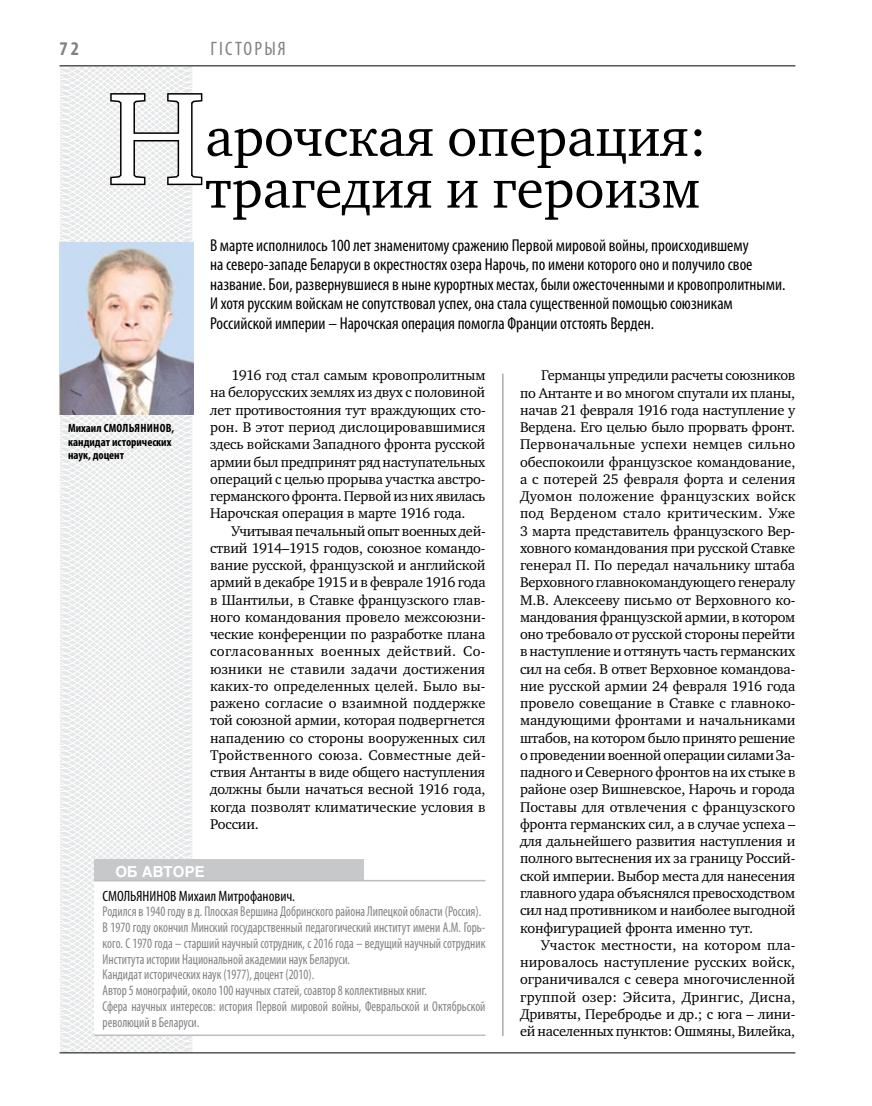
<style>
.page{position:relative;width:872px;height:1106px;background:#fff}
.page>*{position:absolute;margin:0;border:0;box-sizing:border-box;transform-origin:0 0}
.t1{font:132.6px "Charter C";color:#fff}
.t2{font:55.5px/51.8px "Charter C";color:#000}
.t3{font:condensed 19.5px "Myriad Pro";color:#808285}
.t4{font:700 condensed 19.5px "Myriad Pro";color:#808285}
.t5{font:condensed 17.25px/19.5px "Myriad Pro";color:#000}
.t6{font:condensed 15px "Myriad Pro";color:#000}
.t7{font:700 15px "Helios";color:#fff}
.t8{font:14.4px/17.2px "Charter C";letter-spacing:-.01em;color:#000;text-align:justify}
.t9{font:condensed 14.25px/15.8px "Myriad Pro";color:#808285;scale:.9 1}
.t10{font:700 condensed 12px/13.5px "Myriad Pro";color:#000}
</style>
<div class="page">
<svg style="left:59px;top:65px;width:192px;height:989px"></svg>
<hr style="left:60px;top:1052px;width:735px;height:1px;background:#000">
<hr style="left:60px;top:65px;width:735px;height:1px;background:#000">
<hr style="left:502px;top:373px;width:1px;height:663px;background:#808285">
<svg style="left:109px;top:92px;width:95px;height:95px"></svg>
<img style="left:60px;top:242px;width:133px;height:173px">
<div style="left:94px;top:859px;width:270px;height:24px;background:#c6c8ca"></div>
<div style="left:94px;top:880px;width:391px;height:155px;background:#fff"></div>
<hr style="left:94px;top:1034px;width:391px;height:2px;background:#bcbdc0">
<hr style="left:94px;top:880px;width:391px;height:1px;background:#bcbdc0">
<h3 class="t4" style="left:60px;top:37px;width:21px">72</h3>
<h3 class="t3" style="left:210px;top:37px;width:76px">Гісторыя</h3>
<h1 class="t1" style="left:107px;top:65px;width:99px">Н</h1>
<h2 class="t2" style="left:205px;top:112px;width:503px">арочская операция: трагедия и героизм</h2>
<p class="t5" style="left:210px;top:235px;width:577px">В марте исполнилось 100 лет знаменитому сражению Первой мировой войны, происходившему<br>на северо-западе Беларуси в окрестностях озера Нарочь, по имени которого оно и получило свое название. Бои, развернувшиеся в ныне курортных местах, были ожесточенными и кровопролитными.<br>И хотя русским войскам не сопутствовал успех, она стала существенной помощью союзникам Российской империи – Нарочская операция помогла Франции отстоять Верден.</p>
<p class="t10" style="left:68px;top:421px;width:108px">Михаил Смольянинов, кандидат исторических наук, доцент</p>
<p class="t8" style="left:210px;top:367px;width:277px;text-indent:21px">1916 год стал самым кровопролитным на белорусских землях из двух с половиной лет противостояния тут враждующих сто&shy;рон. В этот период дислоцировавшимися здесь войсками Западного фронта русской армии был предпринят ряд наступательных операций с целью прорыва участка австро&shy;германского фронта. Первой из них явилась Нарочская операция в марте 1916 года.</p>
<p class="t8" style="left:210px;top:522px;width:277px;text-indent:21px">Учитывая печальный опыт военных дей&shy;ствий 1914–1915 годов, союзное командо&shy;вание русской, французской и английской армий в декабре 1915 и в феврале 1916 года в Шантильи, в Ставке французского глав&shy;ного командования провело межсоюзни&shy;ческие конференции по разработке плана согласованных военных действий. Со&shy;юзники не ставили задачи достижения каких-то определенных целей. Было вы&shy;ражено согласие о взаимной поддержке той союзной армии, которая подвергнется нападению со стороны вооруженных сил Тройственного союза. Совместные дей&shy;ствия Антанты в виде общего наступления должны были начаться весной 1916 года, когда позволят климатические условия в России.</p>
<p class="t7" style="left:115px;top:863px;width:91px">об авторе</p>
<p class="t6" style="left:103px;top:886px;width:194px">СМОЛЬЯНИНОВ Михаил Митрофанович.</p>
<p class="t9" style="left:103px;top:903px;width:427px">Родился в 1940 году в д. Плоская Вершина Добринского района Липецкой области (Россия).<br>В 1970 году окончил Минский государственный педагогический институт имени А.М. Горь&shy;кого. С 1970 года – старший научный сотрудник, с 2016 года – ведущий научный сотрудник Института истории Национальной академии наук Беларуси.<br>Кандидат исторических наук (1977), доцент (2010).<br>Автор 5 монографий, около 100 научных статей, соавтор 8 коллективных книг.<br>Сфера научных интересов: история Первой мировой войны, Февральской и Октябрьской революций в Беларуси.</p>
<p class="t8" style="left:520px;top:367px;width:277px;text-indent:21px">Германцы упредили расчеты союзников по Антанте и во многом спутали их планы, начав 21 февраля 1916 года наступление у Вердена. Его целью было прорвать фронт.<br>Первоначальные успехи немцев сильно обеспокоили французское командование, а с потерей 25 февраля форта и селения Дуомон положение французских войск под Верденом стало критическим. Уже 3 марта представитель французского Вер&shy;ховного командования при русской Ставке генерал П. По передал начальнику штаба Верховного главнокомандующего генералу М.В. Алексееву письмо от Верховного ко&shy;мандования французской армии, в котором оно требовало от русской стороны перейти в наступление и оттянуть часть германских сил на себя. В ответ Верховное командова&shy;ние русской армии 24 февраля 1916 года провело совещание в Ставке с главноко&shy;мандующими фронтами и начальниками штабов, на котором было принято решение о проведении военной операции силами За&shy;падного и Северного фронтов на их стыке в районе озер Вишневское, Нарочь и города Поставы для отвлечения с французского фронта германских сил, а в случае успеха – для дальнейшего развития наступления и полного вытеснения их за границу Россий&shy;ской империи. Выбор места для нанесения главного удара объяснялся превосходством сил над противником и наиболее выгодной конфигурацией фронта именно тут.</p>
<p class="t8" style="left:520px;top:936px;width:277px;text-indent:21px">Участок местности, на котором пла&shy;нировалось наступление русских войск, ограничивался с севера многочисленной группой озер: Эйсита, Дрингис, Дисна, Дривяты, Перебродье и др.; с юга – лини&shy;ей населенных пунктов: Ошмяны, Вилейка,</p>
</div>
